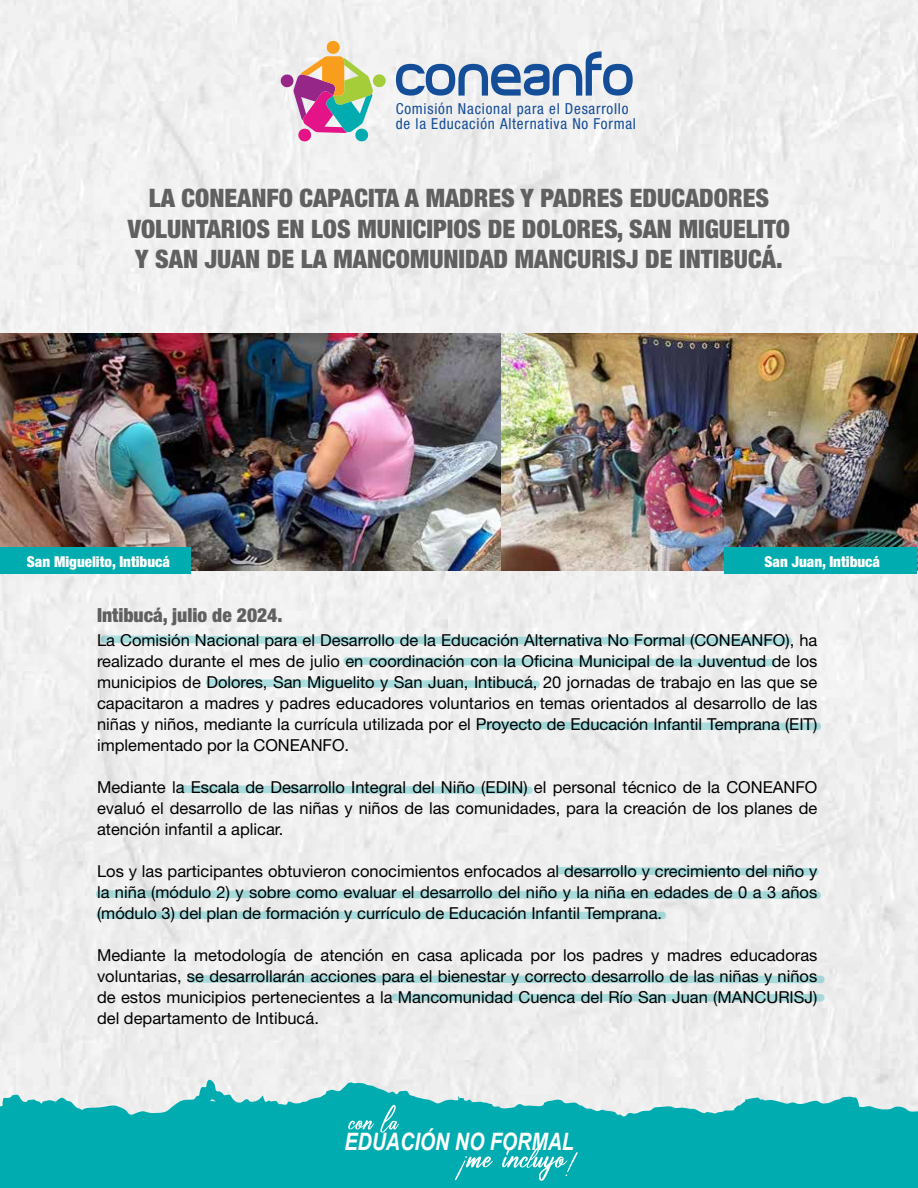
<style>
.page{position:relative;width:918px;height:1188px;background:#fff}
.page>*{position:absolute;margin:0;border:0;box-sizing:border-box;transform-origin:0 0}
.t1{font:59.7px "Planet Estyle";letter-spacing:-.025em;color:#144d98}
.t2{font:900 condensed 25.5px/30.6px "Helvetica Neue";color:#606060;text-align:center}
.t3{font:italic 700 24px "Arial Narrow";color:#fff}
.t4{font:900 condensed 19.5px "Helvetica Neue";color:#606060}
.t5{font:16.5px/21px "Helvetica Neue";color:#000;text-align:justify}
.t6{font:condensed 15.15px/14.1px "Helvetica Neue LT Std";letter-spacing:.05em;color:#144d98}
.t7{font:900 condensed 15px "Helvetica Neue";color:#fff}
</style>
<div class="page">
<div style="left:0;top:0;width:918px;height:1079px;background:#efefef"></div>
<svg style="left:0;top:1079px;width:918px;height:109px;background:#35babd"></svg>
<svg style="left:348px;top:1120px;width:26px;height:10px"></svg>
<svg style="left:380px;top:1105px;width:19px;height:28px"></svg>
<svg style="left:455px;top:1156px;width:38px;height:24px"></svg>
<svg style="left:502px;top:1148px;width:76px;height:33px;background:#30bbbe"></svg>
<div style="left:327px;top:41px;width:13px;height:13px;background:#f89e1c;border-radius:50%"></div>
<svg style="left:280px;top:56px;width:106px;height:86px"></svg>
<svg style="left:101px;top:636px;width:691px;height:9px;background:#b4dfe0"></svg>
<svg style="left:343px;top:657px;width:433px;height:9px;background:#b5dfe0"></svg>
<svg style="left:206px;top:679px;width:334px;height:9px;background:#b4dedf"></svg>
<svg style="left:478px;top:722px;width:343px;height:8px;background:#acdbdc"></svg>
<svg style="left:179px;top:785px;width:354px;height:9px;background:#b3dedf"></svg>
<svg style="left:557px;top:867px;width:262px;height:9px;background:#b2ddde"></svg>
<svg style="left:96px;top:890px;width:725px;height:9px;background:#b2dcdd"></svg>
<svg style="left:96px;top:911px;width:570px;height:8px;background:#abdadb"></svg>
<svg style="left:392px;top:994px;width:433px;height:8px;background:#abdadc"></svg>
<svg style="left:187px;top:975px;width:638px;height:8px;background:#abdadb"></svg>
<img style="left:0;top:334px;width:918px;height:236px">
<div style="left:0;top:547px;width:191px;height:27px;background:#00acb0"></div>
<div style="left:725px;top:547px;width:192px;height:27px;background:#00acb0"></div>
<h1 class="t1" style="left:396px;top:35px;width:243px">coneanfo</h1>
<p class="t6" style="left:396px;top:102px;width:242px">Comisión Nacional para el Desarrollo de la Educación Alternativa No Formal</p>
<h2 class="t2" style="left:128px;top:181px;width:664px">LA CONEANFO CAPACITA A MADRES Y PADRES EDUCADORES<br>VOLUNTARIOS EN LOS MUNICIPIOS DE DOLORES, SAN MIGUELITO<br>Y SAN JUAN DE LA MANCOMUNIDAD MANCURISJ DE INTIBUCÁ.</h2>
<p class="t7" style="left:27px;top:549px;width:145px">San Miguelito, Intibucá</p>
<p class="t7" style="left:765px;top:549px;width:117px">San Juan, Intibucá</p>
<p class="t4" style="left:97px;top:599px;width:187px">Intibucá, julio de 2024.</p>
<p class="t5" style="left:97px;top:631px;width:722px">La Comisión Nacional para el Desarrollo de la Educación Alternativa No Formal (CONEANFO), ha realizado durante el mes de julio en coordinación con la Oficina Municipal de la Juventud de los municipios de Dolores, San Miguelito y San Juan, Intibucá, 20 jornadas de trabajo en las que se capacitaron a madres y padres educadores voluntarios en temas orientados al desarrollo de las niñas y niños, mediante la currícula utilizada por el Proyecto de Educación Infantil Temprana (EIT) implementado por la CONEANFO.</p>
<p class="t5" style="left:97px;top:778px;width:722px">Mediante la Escala de Desarrollo Integral del Niño (EDIN) el personal técnico de la CONEANFO evaluó el desarrollo de las niñas y niños de las comunidades, para la creación de los planes de atención infantil a aplicar.</p>
<p class="t5" style="left:97px;top:862px;width:722px">Los y las participantes obtuvieron conocimientos enfocados al desarrollo y crecimiento del niño y la niña (módulo 2) y sobre como evaluar el desarrollo del niño y la niña en edades de 0 a 3 años (módulo 3) del plan de formación y currículo de Educación Infantil Temprana.</p>
<p class="t5" style="left:97px;top:946px;width:722px">Mediante la metodología de atención en casa aplicada por los padres y madres educadoras voluntarias, se desarrollarán acciones para el bienestar y correcto desarrollo de las niñas y niños de estos municipios pertenecientes a la Mancomunidad Cuenca del Río San Juan (MANCURISJ) del departamento de Intibucá.</p>
<h3 class="t3" style="left:344px;top:1123px;width:231px">EDUACIÓN NO FORMAL</h3>
</div>
